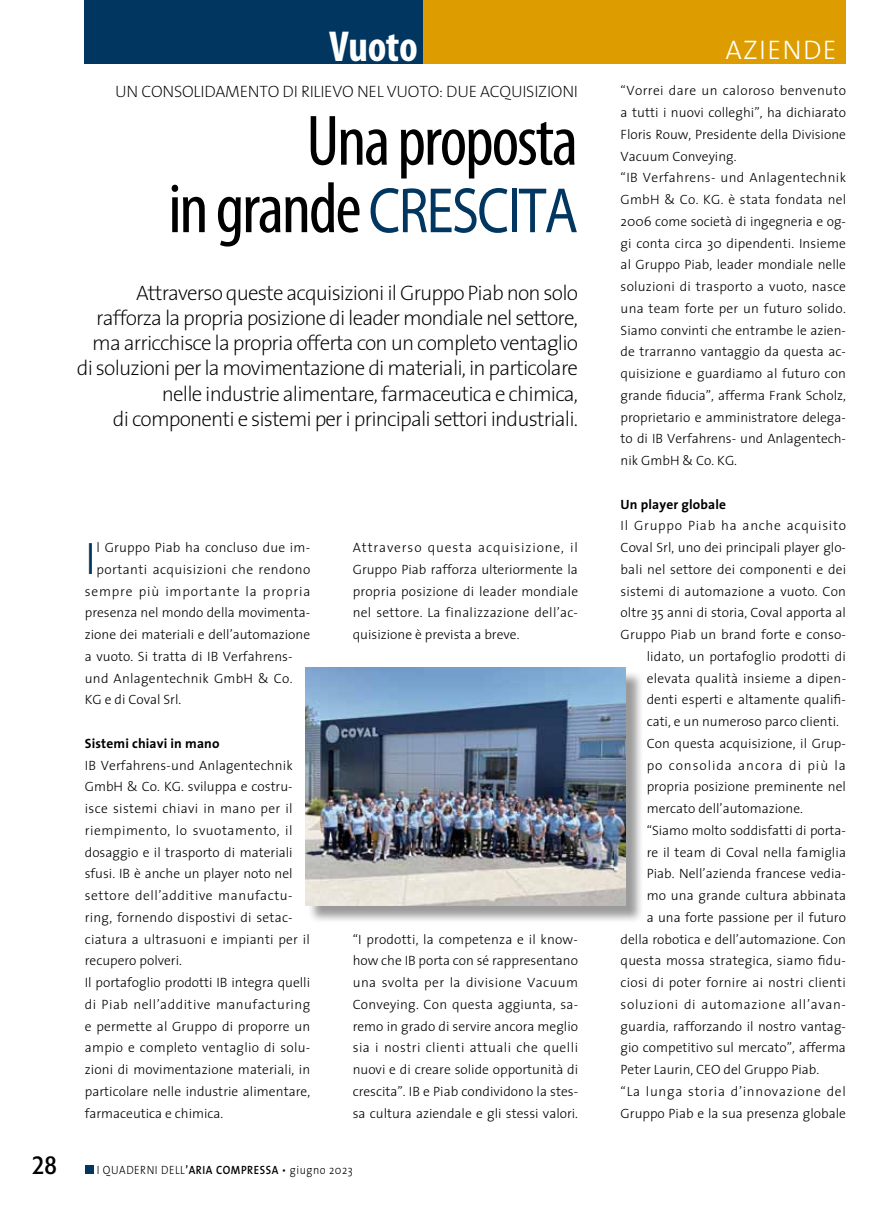
<style>
.page{position:relative;width:893px;height:1212px;background:#fff}
.page>*{position:absolute;margin:0;border:0;box-sizing:border-box;transform-origin:0 0}
.t1{font:condensed 72px/67.5px "Myriad Pro";letter-spacing:-.03em;color:#000;text-align:right}
.t2{font:300 45.75px "The Sans";color:#00365f}
.t3{font:700 condensed 43.5px "Myriad Pro";letter-spacing:-.01em;color:#fff}
.t4{font:300 27px "The Sans";letter-spacing:.05em;color:#fff}
.t5{font:condensed 27px "Formata";color:#000}
.t6{font:200 21px/25.2px "The Sans";letter-spacing:-.04em;color:#000;text-align:right}
.t7{font:200 16.5px "The Sans";letter-spacing:-.015em;color:#000}
.t8{font:300 13.5px/21.8px "The Sans";letter-spacing:.005em;color:#000}
.t9{font:300 13.5px "The Sans";letter-spacing:.05em;color:#000}
.t10{font:700 13.5px "The Sans";letter-spacing:.01em;color:#000}
.t11{font:300 13.5px "The Sans";letter-spacing:.03em;color:#000}
.t12{font:300 13.5px "The Sans";letter-spacing:.06em;color:#000}
.t13{font:300 13.5px "The Sans";letter-spacing:.055em;color:#000}
.t14{font:300 13.5px "The Sans";letter-spacing:.07em;color:#000}
.t15{font:300 12px "The Sans";letter-spacing:.05em;color:#000;scale:.9 1}
.s1{font-stretch:normal;font-size:64.5px;color:#00365f}
.s2{font-weight:600}
</style>
<div class="page">
<div style="left:85px;top:1166px;width:8px;height:8px;background:#00365f"></div>
<div style="left:84px;top:0;width:339px;height:63px;background:#00365f"></div>
<div style="left:423px;top:0;width:422px;height:63px;background:#dd9d00"></div>
<div style="left:308px;top:670px;width:336px;height:254px;background:#000;opacity:.4"></div>
<img style="left:305px;top:668px;width:320px;height:237px">
<h3 class="t3" style="left:329px;top:19px;width:90px">Vuoto</h3>
<h3 class="t4" style="left:725px;top:28px;width:113px">AZIENDE</h3>
<p class="t7" style="left:115px;top:78px;width:464px">UN CONSOLIDAMENTO DI RILIEVO NEL VUOTO: DUE ACQUISIZIONI</p>
<h1 class="t1" style="left:168px;top:106px;width:411px">Una proposta<br>in grande <span class="s1">CRESCITA</span></h1>
<p class="t6" style="left:77px;top:279px;width:503px">Attraverso queste acquisizioni il Gruppo Piab non solo rafforza la propria posizione di leader mondiale nel settore, ma arricchisce la propria offerta con un completo ventaglio di soluzioni per la movimentazione di materiali, in particolare nelle industrie alimentare, farmaceutica e chimica,<br>di componenti e sistemi per i principali settori industriali.</p>
<p class="t8" style="left:621px;top:79px;width:227px">“Vorrei dare un caloroso benvenuto a tutti i nuovi colleghi”, ha dichiarato Floris Rouw, Presidente della Divisione Vacuum Conveying.<br>“IB Verfahrens- und Anlagentechnik GmbH &amp; Co. KG. è stata fondata nel 2006 come società di ingegneria e og&shy;gi conta circa 30 dipendenti. Insieme al Gruppo Piab, leader mondiale nelle soluzioni di trasporto a vuoto, nasce una team forte per un futuro solido.<br>Siamo convinti che entrambe le azien&shy;de trarranno vantaggio da questa ac&shy;quisizione e guardiamo al futuro con grande fiducia”, afferma Frank Scholz, proprietario e amministratore delega&shy;to di IB Verfahrens- und Anlagentech&shy;nik GmbH &amp; Co. KG.</p>
<p class="t10" style="left:621px;top:493px;width:107px">Un player globale</p>
<p class="t13" style="left:621px;top:515px;width:227px">Il Gruppo Piab ha anche acquisito</p>
<p class="t8" style="left:621px;top:536px;width:227px">Coval Srl, uno dei principali player glo-</p>
<p class="t8" style="left:621px;top:558px;width:227px">bali nel settore dei componenti e dei</p>
<p class="t8" style="left:621px;top:580px;width:227px">sistemi di automazione a vuoto. Con</p>
<p class="t8" style="left:621px;top:601px;width:227px">oltre 35 anni di storia, Coval apporta al</p>
<p class="t8" style="left:621px;top:623px;width:227px">Gruppo Piab un brand forte e conso-</p>
<p class="t8" style="left:647px;top:645px;width:201px">lidato, un portafoglio prodotti di</p>
<p class="t8" style="left:647px;top:667px;width:201px">elevata qualità insieme a dipen-</p>
<p class="t8" style="left:647px;top:688px;width:201px">denti esperti e altamente qualifi-</p>
<p class="t8" style="left:647px;top:710px;width:194px">cati, e un numeroso parco clienti.</p>
<p class="t8" style="left:647px;top:732px;width:201px">Con questa acquisizione, il Grup-</p>
<p class="t14" style="left:647px;top:754px;width:201px">po consolida ancora di più la</p>
<p class="t8" style="left:647px;top:775px;width:201px">propria posizione preminente nel</p>
<p class="t8" style="left:647px;top:797px;width:158px">mercato dell’automazione.</p>
<p class="t8" style="left:647px;top:819px;width:201px">“Siamo molto soddisfatti di porta-</p>
<p class="t8" style="left:647px;top:841px;width:201px">re il team di Coval nella famiglia</p>
<p class="t8" style="left:647px;top:862px;width:201px">Piab. Nell’azienda francese vedia-</p>
<p class="t8" style="left:647px;top:884px;width:201px">mo una grande cultura abbinata</p>
<p class="t8" style="left:647px;top:906px;width:201px">a una forte passione per il futuro</p>
<p class="t8" style="left:621px;top:928px;width:227px">della robotica e dell’automazione. Con</p>
<p class="t8" style="left:621px;top:949px;width:227px">questa mossa strategica, siamo fidu-</p>
<p class="t8" style="left:621px;top:971px;width:227px">ciosi di poter fornire ai nostri clienti</p>
<p class="t9" style="left:621px;top:993px;width:227px">soluzioni di automazione all’avan-</p>
<p class="t8" style="left:621px;top:1015px;width:227px">guardia, rafforzando il nostro vantag-</p>
<p class="t8" style="left:621px;top:1036px;width:227px">gio competitivo sul mercato”, afferma</p>
<p class="t8" style="left:621px;top:1058px;width:200px">Peter Laurin, CEO del Gruppo Piab.</p>
<p class="t9" style="left:621px;top:1080px;width:227px">“La lunga storia d’innovazione del</p>
<p class="t8" style="left:621px;top:1102px;width:227px">Gruppo Piab e la sua presenza globale</p>
<p class="t8" style="left:353px;top:536px;width:227px;text-align:justify">Attraverso questa acquisizione, il Gruppo Piab rafforza ulteriormente la propria posizione di leader mondiale nel settore. La finalizzazione dell’ac&shy;quisizione è prevista a breve.</p>
<h2 class="t2" style="left:85px;top:521px;width:13px">I</h2>
<p class="t8" style="left:97px;top:536px;width:215px">l Gruppo Piab ha concluso due im-</p>
<p class="t11" style="left:97px;top:558px;width:215px">portanti acquisizioni che rendono</p>
<p class="t12" style="left:85px;top:580px;width:227px">sempre più importante la propria</p>
<p class="t8" style="left:85px;top:601px;width:227px">presenza nel mondo della movimenta-</p>
<p class="t8" style="left:85px;top:623px;width:227px">zione dei materiali e dell’automazione</p>
<p class="t8" style="left:85px;top:645px;width:209px">a vuoto. Si tratta di IB Verfahrens-</p>
<p class="t8" style="left:85px;top:667px;width:209px">und Anlagentechnik GmbH &amp; Co.</p>
<p class="t8" style="left:85px;top:688px;width:98px">KG e di Coval Srl.</p>
<p class="t10" style="left:85px;top:732px;width:136px">Sistemi chiavi in mano</p>
<p class="t8" style="left:85px;top:754px;width:227px">IB Verfahrens-und Anlagentechnik GmbH &amp; Co. KG. sviluppa e costru&shy;isce sistemi chiavi in mano per il riempimento, lo svuotamento, il dosaggio e il trasporto di materiali sfusi. IB è anche un player noto nel settore dell’additive manufactu&shy;ring, fornendo dispostivi di setac&shy;ciatura a ultrasuoni e impianti per il recupero polveri.<br>Il portafoglio prodotti IB integra quelli di Piab nell’additive manufacturing e permette al Gruppo di proporre un ampio e completo ventaglio di solu&shy;zioni di movimentazione materiali, in particolare nelle industrie alimentare, farmaceutica e chimica.</p>
<p class="t8" style="left:353px;top:928px;width:227px;text-align:justify">“I prodotti, la competenza e il know&shy;how che IB porta con sé rappresentano una svolta per la divisione Vacuum Conveying. Con questa aggiunta, sa&shy;remo in grado di servire ancora meglio sia i nostri clienti attuali che quelli nuovi e di creare solide opportunità di crescita”. IB e Piab condividono la stes&shy;sa cultura aziendale e gli stessi valori.</p>
<h3 class="t5" style="left:32px;top:1148px;width:26px">28</h3>
<p class="t15" style="left:97px;top:1160px;width:286px">I QUADERNI DELL<span class="s2">’ARIA COMPRESSA</span> • giugno 2023</p>
</div>
